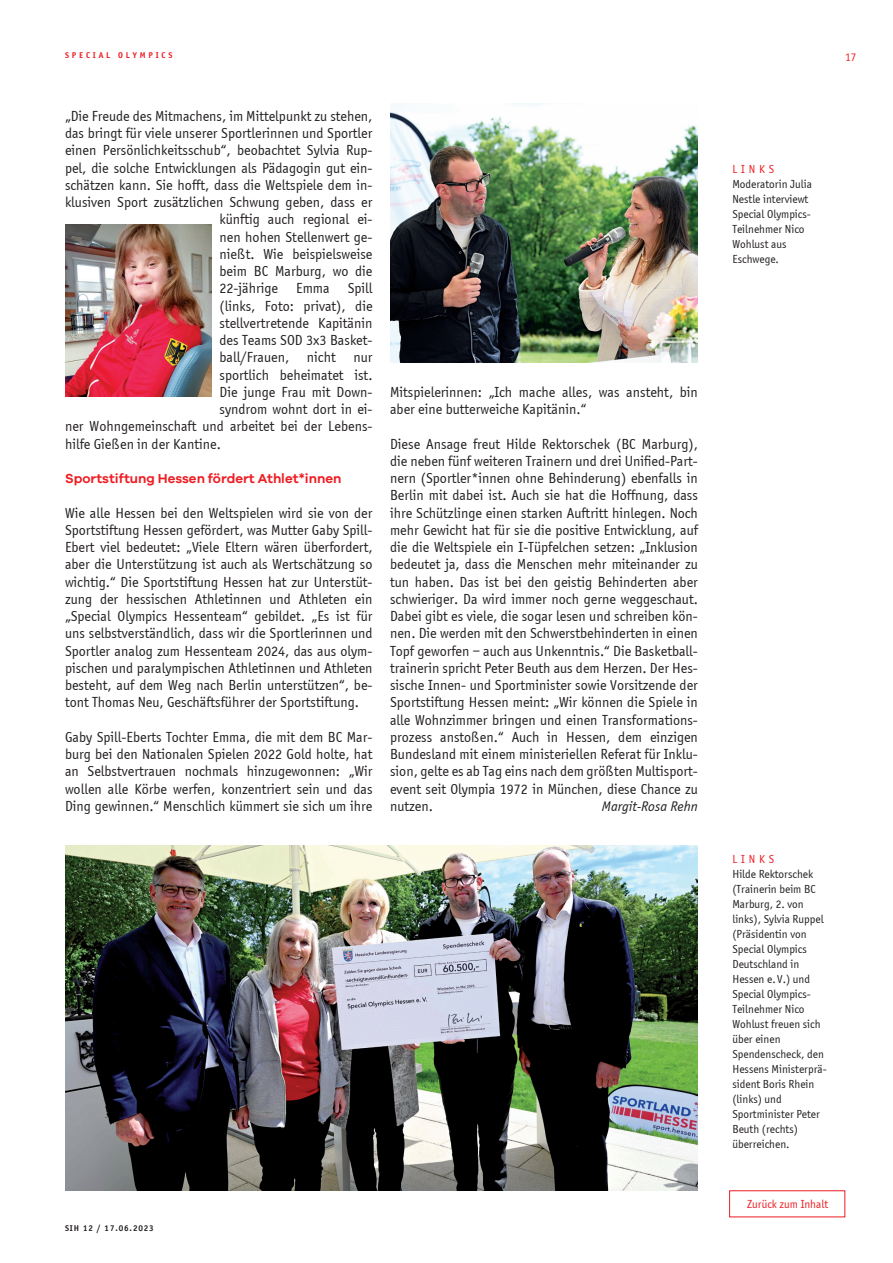
<style>
.page{position:relative;width:893px;height:1263px;background:#fff}
.page>*{position:absolute;margin:0;border:0;box-sizing:border-box;transform-origin:0 0}
.Fließtext_Sportiv_10{font:15px/17.2px "Sportiv";color:#231f20;text-align:justify}
.Fließtext_Sportiv_10-2{font:italic 15px "Sportiv";color:#231f20}
.Fließtext_Sportiv_10-3{font:600 13.5px "Galano Grotesque";color:#ee1d23}
.BU_Sportiv_8_10{font:12px/15px "Sportiv";color:#231f20}
.BU_Sportiv_8_10-2{font:12px "Sportiv";color:#ee1d23}
.t1{font:700 9px "Sportiv";letter-spacing:.1em;color:#231f20}
.Kolumnentitel_Sporti{font:700 9px "Sportiv";letter-spacing:.32em;color:#ee1d23}
.s1{color:#ee1d23}
</style>
<div class="page">
<img style="left:65px;top:845px;width:633px;height:345px">
<img style="left:390px;top:104px;width:308px;height:258px">
<img style="left:65px;top:224px;width:146px;height:173px">
<p class="Kolumnentitel_Sporti" style="left:65px;top:50px;width:109px">SPECIAL OLYMPICS</p>
<p class="Fließtext_Sportiv_10" style="left:65px;top:107px;width:309px">„Die Freude des Mitmachens, im Mittelpunkt zu stehen,</p>
<p class="Fließtext_Sportiv_10" style="left:65px;top:125px;width:309px">das bringt für viele unserer Sportlerinnen und Sportler</p>
<p class="Fließtext_Sportiv_10" style="left:65px;top:142px;width:309px">einen Persönlichkeitsschub“, beobachtet Sylvia Rup-</p>
<p class="Fließtext_Sportiv_10" style="left:65px;top:159px;width:309px">pel, die solche Entwicklungen als Pädagogin gut ein-</p>
<p class="Fließtext_Sportiv_10" style="left:65px;top:176px;width:309px">schätzen kann. Sie hofft, dass die Weltspiele dem in-</p>
<p class="Fließtext_Sportiv_10" style="left:65px;top:194px;width:309px">klusiven Sport zusätzlichen Schwung geben, dass er</p>
<p class="Fließtext_Sportiv_10" style="left:220px;top:211px;width:155px">künftig auch regional ei-</p>
<p class="Fließtext_Sportiv_10" style="left:220px;top:228px;width:155px">nen hohen Stellenwert ge-</p>
<p class="Fließtext_Sportiv_10" style="left:220px;top:245px;width:155px">nießt. Wie beispielsweise</p>
<p class="Fließtext_Sportiv_10" style="left:220px;top:263px;width:154px">beim BC Marburg, wo die</p>
<p class="Fließtext_Sportiv_10" style="left:220px;top:280px;width:155px">22-jährige Emma Spill</p>
<p class="Fließtext_Sportiv_10" style="left:220px;top:297px;width:155px">(links, Foto: privat), die</p>
<p class="Fließtext_Sportiv_10" style="left:220px;top:314px;width:154px">stellvertretende Kapitänin</p>
<p class="Fließtext_Sportiv_10" style="left:220px;top:332px;width:155px">des Teams SOD 3x3 Basket-</p>
<p class="Fließtext_Sportiv_10" style="left:220px;top:349px;width:155px">ball/Frauen, nicht nur</p>
<p class="Fließtext_Sportiv_10" style="left:220px;top:366px;width:154px">sportlich beheimatet ist.</p>
<p class="Fließtext_Sportiv_10" style="left:220px;top:383px;width:155px">Die junge Frau mit Down-</p>
<p class="Fließtext_Sportiv_10" style="left:220px;top:401px;width:155px">syndrom wohnt dort in ei-</p>
<p class="Fließtext_Sportiv_10" style="left:65px;top:418px;width:309px">ner Wohngemeinschaft und arbeitet bei der Lebens-</p>
<p class="Fließtext_Sportiv_10" style="left:65px;top:435px;width:157px">hilfe Gießen in der Kantine.</p>
<p class="Fließtext_Sportiv_10-3" style="left:65px;top:470px;width:278px">Sportstiftung Hessen fördert Athlet*innen</p>
<p class="Fließtext_Sportiv_10" style="left:65px;top:504px;width:309px">Wie alle Hessen bei den Weltspielen wird sie von der Sportstiftung Hessen gefördert, was Mutter Gaby Spill-Ebert viel bedeutet: „Viele Eltern wären überfordert, aber die Unterstützung ist auch als Wertschätzung so wichtig.“ Die Sportstiftung Hessen hat zur Unterstüt&shy;zung der hessischen Athletinnen und Athleten ein „Special Olympics Hessenteam“ gebildet. „Es ist für uns selbstverständlich, dass wir die Sportlerinnen und Sportler analog zum Hessenteam 2024, das aus olym&shy;pischen und paralympischen Athletinnen und Athleten besteht, auf dem Weg nach Berlin unterstützen“, be&shy;tont Thomas Neu, Geschäftsführer der Sportstiftung.</p>
<p class="Fließtext_Sportiv_10" style="left:65px;top:728px;width:309px">Gaby Spill-Eberts Tochter Emma, die mit dem BC Mar&shy;burg bei den Nationalen Spielen 2022 Gold holte, hat an Selbstvertrauen nochmals hinzugewonnen: „Wir wollen alle Körbe werfen, konzentriert sein und das Ding gewinnen.“ Menschlich kümmert sie sich um ihre</p>
<p class="Fließtext_Sportiv_10" style="left:390px;top:383px;width:309px">Mitspielerinnen: „Ich mache alles, was ansteht, bin aber eine butterweiche Kapitänin.“</p>
<p class="Fließtext_Sportiv_10" style="left:390px;top:435px;width:309px">Diese Ansage freut Hilde Rektorschek (BC Marburg), die neben fünf weiteren Trainern und drei Unified-Part&shy;nern (Sportler*innen ohne Behinderung) ebenfalls in Berlin mit dabei ist. Auch sie hat die Hoffnung, dass ihre Schützlinge einen starken Auftritt hinlegen. Noch mehr Gewicht hat für sie die positive Entwicklung, auf die die Weltspiele ein I-Tüpfelchen setzen: „Inklusion bedeutet ja, dass die Menschen mehr miteinander zu tun haben. Das ist bei den geistig Behinderten aber schwieriger. Da wird immer noch gerne weggeschaut.<br>Dabei gibt es viele, die sogar lesen und schreiben kön&shy;nen. Die werden mit den Schwerstbehinderten in einen Topf geworfen – auch aus Unkenntnis.“ Die Basketball&shy;trainerin spricht Peter Beuth aus dem Herzen. Der Hes&shy;sische Innen- und Sportminister sowie Vorsitzende der Sportstiftung Hessen meint: „Wir können die Spiele in alle Wohnzimmer bringen und einen Transformations&shy;prozess anstoßen.“ Auch in Hessen, dem einzigen Bundesland mit einem ministeriellen Referat für Inklu&shy;sion, gelte es ab Tag eins nach dem größten Multisport&shy;event seit Olympia 1972 in München, diese Chance zu nutzen.</p>
<p class="Fließtext_Sportiv_10-2" style="left:602px;top:798px;width:97px">Margit-Rosa Rehn</p>
<p class="t1" style="left:65px;top:1223px;width:90px">SIH 12 / 17.06.2023</p>
<p class="BU_Sportiv_8_10-2" style="left:845px;top:50px;width:13px">17</p>
<p class="BU_Sportiv_8_10" style="left:732px;top:161px;width:81px"><span class="s1">LINKS<br></span>Moderatorin Julia<br>Nestle interviewt<br>Special Olympics-<br>Teilnehmer Nico<br>Wohlust aus<br>Eschwege.</p>
<p class="BU_Sportiv_8_10" style="left:732px;top:851px;width:96px"><span class="s1">LINKS<br></span>Hilde Rektorschek (Trainerin beim BC<br>Marburg, 2. von links), Sylvia Ruppel (Präsidentin von<br>Special Olympics<br>Deutschland in<br>Hessen e. V.) und<br>Special Olympics-<br>Teilnehmer Nico<br>Wohlust freuen sich über einen<br>Spendenscheck, den<br>Hessens Ministerprä&shy;sident Boris Rhein (links) und<br>Sportminister Peter<br>Beuth (rechts) überreichen.</p>
<p class="BU_Sportiv_8_10-2" style="left:747px;top:1197px;width:82px">Zurück zum Inhalt</p>
</div>
